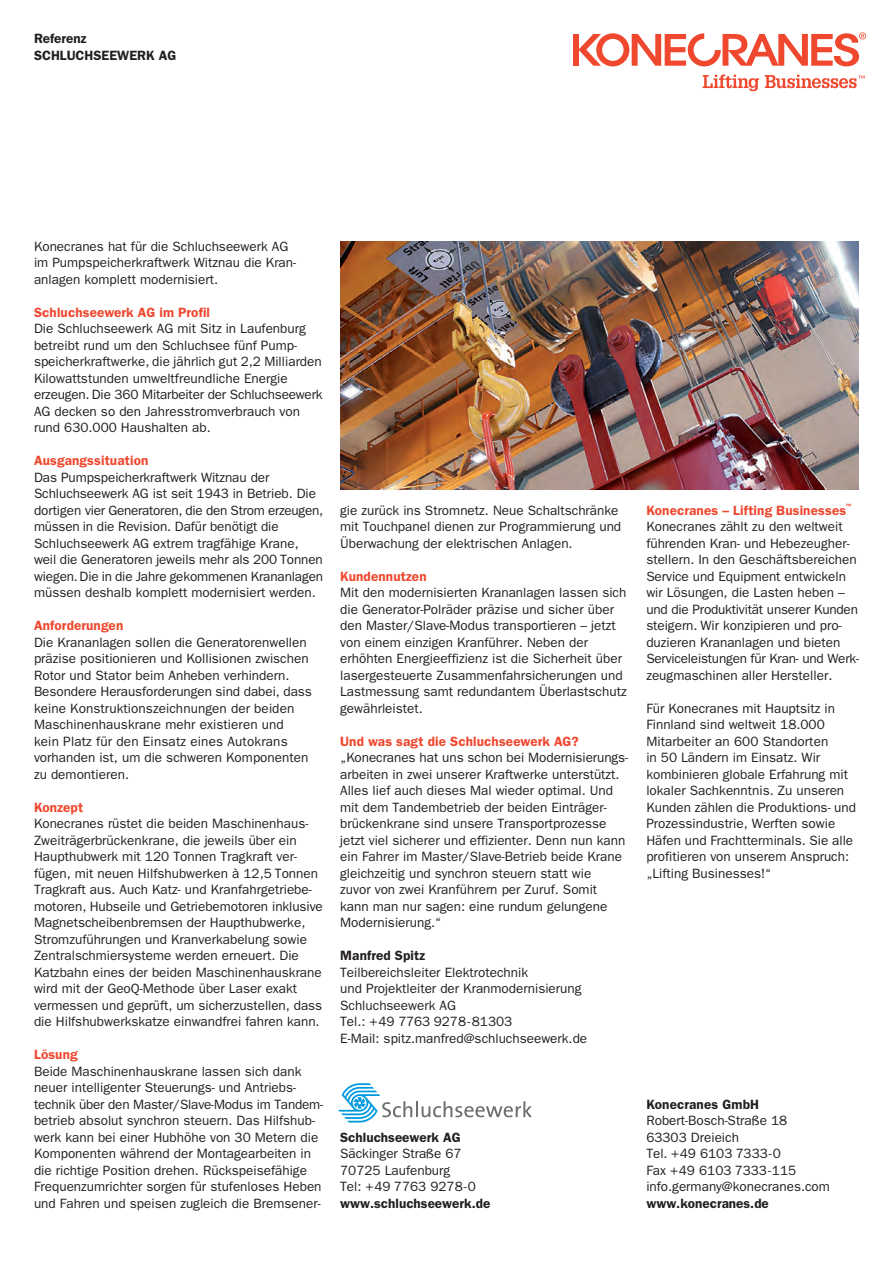
<style>
.page{position:relative;width:893px;height:1263px;background:#fff}
.page>*{position:absolute;margin:0;border:0;box-sizing:border-box;transform-origin:0 0}
.Body_copy__9_11{font:13.5px/16.5px "ITC Franklin Gothic Std";color:#231f20}
.Sub_heading__9_11_ro{font:600 13.5px "ITC Franklin Gothic Std";letter-spacing:.01em;color:#ef482f}
.Body_copy__9_11-2{font:600 13.5px "ITC Franklin Gothic Std";color:#231f20}
.Sub_heading__9_11{font:600 13.5px "ITC Franklin Gothic Std";letter-spacing:.01em;color:#231f20}
.Sub_heading__9_11_ro-2{font:600 6.15px "ITC Franklin Gothic Std";color:#ef482f}
</style>
<div class="page">
<svg style="left:338px;top:1083px;width:194px;height:39px"></svg>
<img style="left:340px;top:241px;width:519px;height:248px">
<div style="left:573px;top:34px;width:6px;height:32px;background:#ef482f"></div>
<svg style="left:579px;top:32px;width:287px;height:34px"></svg>
<svg style="left:703px;top:74px;width:56px;height:17px"></svg>
<svg style="left:765px;top:75px;width:100px;height:13px"></svg>
<p class="Body_copy__9_11-2" style="left:34px;top:31px;width:54px">Referenz</p>
<p class="Body_copy__9_11-2" style="left:34px;top:47px;width:144px">SCHLUCHSEEWERK AG</p>
<p class="Body_copy__9_11" style="left:34px;top:238px;width:264px">Konecranes hat für die Schluchseewerk AG im Pumpspeicherkraftwerk Witznau die Kran&shy;anlagen komplett modernisiert.</p>
<p class="Sub_heading__9_11_ro" style="left:34px;top:304px;width:178px">Schluchseewerk AG im Profil</p>
<p class="Body_copy__9_11" style="left:34px;top:320px;width:290px">Die Schluchseewerk AG mit Sitz in Laufenburg betreibt rund um den Schluchsee fünf Pump&shy;speicherkraftwerke, die jährlich gut 2,2 Milliarden Kilowattstunden umweltfreundliche Energie erzeugen. Die 360 Mitarbeiter der Schluchseewerk AG decken so den Jahresstromverbrauch von rund 630.000 Haushalten ab.</p>
<p class="Sub_heading__9_11_ro" style="left:34px;top:452px;width:116px">Ausgangssituation</p>
<p class="Body_copy__9_11" style="left:34px;top:469px;width:291px">Das Pumpspeicherkraftwerk Witznau der Schluchseewerk AG ist seit 1943 in Betrieb. Die dortigen vier Generatoren, die den Strom erzeugen, müssen in die Revision. Dafür benötigt die Schluchseewerk AG extrem tragfähige Krane, weil die Generatoren jeweils mehr als 200 Tonnen wiegen. Die in die Jahre gekommenen Krananlagen müssen deshalb komplett modernisiert werden.</p>
<p class="Sub_heading__9_11_ro" style="left:34px;top:617px;width:91px">Anforderungen</p>
<p class="Body_copy__9_11" style="left:34px;top:634px;width:279px">Die Krananlagen sollen die Generatorenwellen präzise positionieren und Kollisionen zwischen Rotor und Stator beim Anheben verhindern.<br>Besondere Herausforderungen sind dabei, dass keine Konstruktionszeichnungen der beiden Maschinenhauskrane mehr existieren und kein Platz für den Einsatz eines Autokrans vorhanden ist, um die schweren Komponenten zu demontieren.</p>
<p class="Sub_heading__9_11_ro" style="left:34px;top:799px;width:51px">Konzept</p>
<p class="Body_copy__9_11" style="left:34px;top:815px;width:290px">Konecranes rüstet die beiden Maschinenhaus-Zweiträgerbrückenkrane, die jeweils über ein Haupthubwerk mit 120 Tonnen Tragkraft ver&shy;fügen, mit neuen Hilfshubwerken à 12,5 Tonnen Tragkraft aus. Auch Katz- und Kranfahrgetriebe&shy;motoren, Hubseile und Getriebemotoren inklusive Magnetscheibenbremsen der Haupthubwerke, Stromzuführungen und Kranverkabelung sowie Zentralschmiersysteme werden erneuert. Die Katzbahn eines der beiden Maschinenhauskrane wird mit der GeoQ-Methode über Laser exakt vermessen und geprüft, um sicherzustellen, dass die Hilfshubwerkskatze einwandfrei fahren kann.</p>
<p class="Sub_heading__9_11_ro" style="left:34px;top:1046px;width:45px">Lösung</p>
<p class="Body_copy__9_11" style="left:34px;top:1063px;width:291px">Beide Maschinenhauskrane lassen sich dank neuer intelligenter Steuerungs- und Antriebs&shy;technik über den Master/Slave-Modus im Tandem&shy;betrieb absolut synchron steuern. Das Hilfshub&shy;werk kann bei einer Hubhöhe von 30 Metern die Komponenten während der Montagearbeiten in die richtige Position drehen. Rückspeisefähige Frequenzumrichter sorgen für stufenloses Heben und Fahren und speisen zugleich die Bremsener-</p>
<p class="Body_copy__9_11" style="left:340px;top:502px;width:283px">gie zurück ins Stromnetz. Neue Schaltschränke mit Touchpanel dienen zur Programmierung und<br>Überwachung der elektrischen Anlagen.</p>
<p class="Sub_heading__9_11_ro" style="left:340px;top:568px;width:88px">Kundennutzen</p>
<p class="Body_copy__9_11" style="left:340px;top:584px;width:288px">Mit den modernisierten Krananlagen lassen sich die Generator-Polräder präzise und sicher über den Master/Slave-Modus transportieren – jetzt von einem einzigen Kranführer. Neben der erhöhten Energieeffizienz ist die Sicherheit über lasergesteuerte Zusammenfahrsicherungen und Lastmessung samt redundantem Überlastschutz gewährleistet.</p>
<p class="Sub_heading__9_11_ro" style="left:340px;top:733px;width:240px">Und was sagt die Schluchseewerk AG?</p>
<p class="Body_copy__9_11" style="left:340px;top:749px;width:290px">„Konecranes hat uns schon bei Modernisierungs&shy;arbeiten in zwei unserer Kraftwerke unterstützt.<br>Alles lief auch dieses Mal wieder optimal. Und mit dem Tandembetrieb der beiden Einträger&shy;brückenkrane sind unsere Transportprozesse jetzt viel sicherer und effizienter. Denn nun kann ein Fahrer im Master/Slave-Betrieb beide Krane gleichzeitig und synchron steuern statt wie<br>zuvor von zwei Kranführern per Zuruf. Somit kann man nur sagen: eine rundum gelungene Modernisierung.“</p>
<p class="Sub_heading__9_11" style="left:340px;top:948px;width:87px">Manfred Spitz</p>
<p class="Body_copy__9_11" style="left:340px;top:964px;width:243px">Teilbereichsleiter Elektrotechnik<br>und Projektleiter der Kranmodernisierung</p>
<p class="Body_copy__9_11" style="left:340px;top:997px;width:117px">Schluchseewerk AG</p>
<p class="Body_copy__9_11" style="left:340px;top:1013px;width:174px">Tel.: +49 7763 9278-81303</p>
<p class="Body_copy__9_11" style="left:340px;top:1030px;width:249px">E-Mail: spitz.manfred@schluchseewerk.de</p>
<p class="Body_copy__9_11-2" style="left:340px;top:1129px;width:122px">Schluchseewerk AG</p>
<p class="Body_copy__9_11" style="left:340px;top:1145px;width:123px">Säckinger Straße 67</p>
<p class="Body_copy__9_11" style="left:340px;top:1162px;width:112px">70725 Laufenburg</p>
<p class="Body_copy__9_11" style="left:340px;top:1178px;width:137px">Tel: +49 7763 9278-0</p>
<p class="Body_copy__9_11-2" style="left:340px;top:1195px;width:152px">www.schluchseewerk.de</p>
<p class="Sub_heading__9_11_ro-2" style="left:845px;top:502px;width:8px">™</p>
<p class="Body_copy__9_11" style="left:646px;top:518px;width:214px">Konecranes zählt zu den weltweit führenden Kran- und Hebezeugher&shy;stellern. In den Geschäftsbereichen Service und Equipment entwickeln wir Lösungen, die Lasten heben – und die Produktivität unserer Kunden steigern. Wir konzipieren und pro&shy;duzieren Krananlagen und bieten Serviceleistungen für Kran- und Werk&shy;zeugmaschinen aller Hersteller.</p>
<p class="Body_copy__9_11" style="left:646px;top:700px;width:211px">Für Konecranes mit Hauptsitz in<br>Finnland sind weltweit 18.000<br>Mitarbeiter an 600 Standorten<br>in 50 Ländern im Einsatz. Wir kombinieren globale Erfahrung mit lokaler Sachkenntnis. Zu unseren<br>Kunden zählen die Produktions- und<br>Prozessindustrie, Werften sowie<br>Häfen und Frachtterminals. Sie alle profitieren von unserem Anspruch: „Lifting Businesses!“</p>
<p class="Sub_heading__9_11_ro" style="left:646px;top:502px;width:201px">Konecranes – Lifting Businesses</p>
<p class="Sub_heading__9_11" style="left:646px;top:1096px;width:114px">Konecranes GmbH</p>
<p class="Body_copy__9_11" style="left:646px;top:1112px;width:142px">Robert-Bosch-Straße 18</p>
<p class="Body_copy__9_11" style="left:646px;top:1129px;width:94px">63303 Dreieich</p>
<p class="Body_copy__9_11" style="left:646px;top:1145px;width:136px">Tel. +49 6103 7333-0</p>
<p class="Body_copy__9_11" style="left:646px;top:1162px;width:151px">Fax +49 6103 7333-115</p>
<p class="Body_copy__9_11" style="left:646px;top:1178px;width:185px">info.germany@konecranes.com</p>
<p class="Body_copy__9_11-2" style="left:646px;top:1195px;width:124px">www.konecranes.de</p>
</div>
